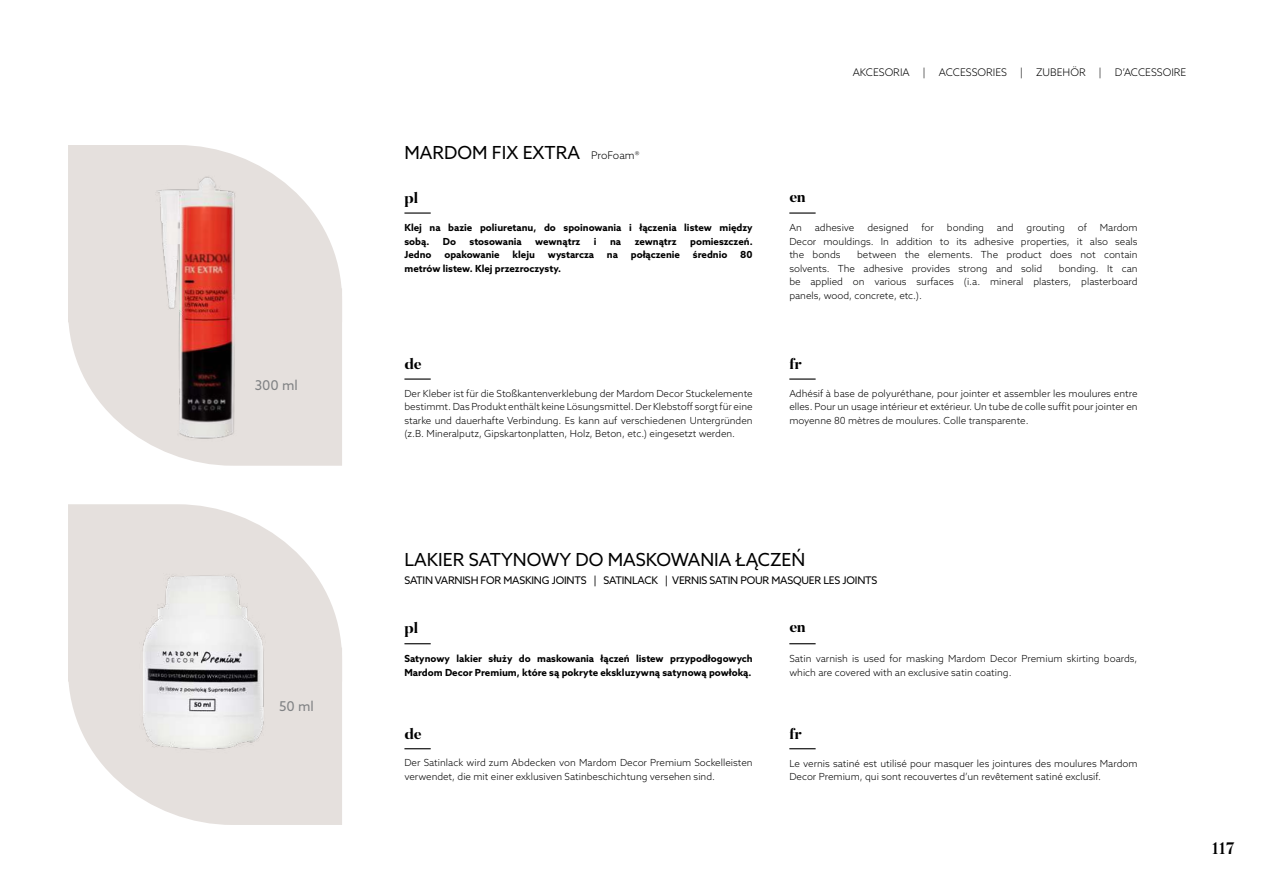
<style>
.page{position:relative;width:1263px;height:893px;background:#fff}
.page>*{position:absolute;margin:0;border:0;box-sizing:border-box;transform-origin:0 0}
.t1{font:18px "Azo Sans";color:#000}
.t2{font:700 16.5px "Butler";color:#000}
.t3{font:800 15px "Butler";color:#000}
.t4{font:13.5px "Azo Sans";color:#808284}
.t5{font:10.5px "Azo Sans";letter-spacing:-.02em;color:#000}
.t6{font:300 10.5px "Azo Sans";color:#000}
.t7{font:300 9.75px/13.5px "Azo Sans";color:#000;text-align:justify}
.t8{font:700 9.75px/13.5px "Azo Sans";color:#000}
</style>
<div class="page">
<svg style="left:68px;top:145px;width:274px;height:143px;fill:#e5e0dd"></svg>
<svg style="left:68px;top:504px;width:274px;height:144px;fill:#e5e0dd"></svg>
<svg style="left:68px;top:288px;width:274px;height:178px;fill:#e5e0dd"></svg>
<svg style="left:68px;top:648px;width:274px;height:177px;fill:#e5e0dd"></svg>
<img style="left:133px;top:175px;width:146px;height:267px">
<img style="left:110px;top:555px;width:185px;height:206px">
<hr style="left:404px;top:212px;width:27px;height:2px;background:#000">
<hr style="left:404px;top:378px;width:27px;height:2px;background:#000">
<svg style="left:404px;top:643px;width:27px;height:1px"></svg>
<svg style="left:404px;top:748px;width:27px;height:1px"></svg>
<hr style="left:789px;top:212px;width:27px;height:2px;background:#000">
<hr style="left:789px;top:378px;width:27px;height:2px;background:#000">
<svg style="left:789px;top:643px;width:27px;height:1px"></svg>
<svg style="left:789px;top:748px;width:27px;height:1px"></svg>
<h3 class="t4" style="left:255px;top:377px;width:45px">300 ml</h3>
<h3 class="t4" style="left:279px;top:697px;width:36px">50 ml</h3>
<h1 class="t1" style="left:404px;top:141px;width:177px">MARDOM FIX EXTRA</h1>
<p class="t6" style="left:591px;top:148px;width:50px">ProFoam®</p>
<h3 class="t3" style="left:404px;top:189px;width:15px">pl</h3>
<p class="t8" style="left:404px;top:221px;width:350px">Klej na bazie poliuretanu, do spoinowania i łączenia listew między sobą.</p>
<p class="t8" style="left:443px;top:235px;width:15px">Do</p>
<p class="t8" style="left:470px;top:235px;width:54px">stosowania</p>
<p class="t8" style="left:535px;top:235px;width:47px">wewnątrz</p>
<p class="t8" style="left:594px;top:235px;width:4px">i</p>
<p class="t8" style="left:610px;top:235px;width:13px">na</p>
<p class="t8" style="left:635px;top:235px;width:43px">zewnątrz</p>
<p class="t8" style="left:690px;top:235px;width:64px">pomieszczeń.</p>
<p class="t8" style="left:404px;top:248px;width:29px">Jedno</p>
<p class="t8" style="left:444px;top:248px;width:57px">opakowanie</p>
<p class="t8" style="left:512px;top:248px;width:24px">kleju</p>
<p class="t8" style="left:548px;top:248px;width:48px">wystarcza</p>
<p class="t8" style="left:607px;top:248px;width:13px">na</p>
<p class="t8" style="left:631px;top:248px;width:51px">połączenie</p>
<p class="t8" style="left:693px;top:248px;width:36px">średnio</p>
<p class="t8" style="left:740px;top:248px;width:14px">80</p>
<p class="t8" style="left:404px;top:262px;width:158px">metrów listew. Klej przezroczysty.</p>
<h3 class="t3" style="left:404px;top:354px;width:19px">de</h3>
<p class="t7" style="left:404px;top:386px;width:350px">Der Kleber ist für die Stoßkantenverklebung der Mardom Decor Stuckelemente bestimmt. Das Produkt enthält keine Lösungsmittel. Der Klebstoff sorgt für eine starke und dauerhafte Verbindung. Es kann auf verschiedenen Untergründen (z.B. Mineralputz, Gipskartonplatten, Holz, Beton, etc.) eingesetzt werden.</p>
<h3 class="t3" style="left:789px;top:188px;width:18px">en</h3>
<p class="t6" style="left:853px;top:66px;width:335px">AKCESORIA | ACCESSORIES | ZUBEHÖR | D’ACCESSOIRE</p>
<p class="t7" style="left:789px;top:221px;width:14px">An</p>
<p class="t7" style="left:815px;top:221px;width:41px">adhesive</p>
<p class="t7" style="left:867px;top:221px;width:43px">designed</p>
<p class="t7" style="left:921px;top:221px;width:14px">for</p>
<p class="t7" style="left:947px;top:221px;width:39px">bonding</p>
<p class="t7" style="left:997px;top:221px;width:18px">and</p>
<p class="t7" style="left:1027px;top:221px;width:40px">grouting</p>
<p class="t7" style="left:1078px;top:221px;width:11px">of</p>
<p class="t7" style="left:789px;top:221px;width:350px;text-indent:310px">Mardom Decor mouldings. In addition to its adhesive properties, it also seals the bonds</p>
<p class="t7" style="left:789px;top:248px;width:350px;text-indent:68px">between the elements. The product does not contain solvents. The adhesive provides strong and solid</p>
<p class="t7" style="left:789px;top:262px;width:350px;text-indent:270px">bonding. It can be applied on various surfaces (i.a. mineral plasters, plasterboard panels, wood, concrete, etc.).</p>
<h3 class="t3" style="left:789px;top:354px;width:14px">fr</h3>
<p class="t7" style="left:789px;top:386px;width:350px">Adhésif à base de polyuréthane, pour jointer et assembler les moulures entre elles. Pour un usage intérieur et extérieur. Un tube de colle suffit pour jointer en moyenne 80 mètres de moulures. Colle transparente.</p>
<h1 class="t1" style="left:404px;top:547px;width:402px">LAKIER SATYNOWY DO MASKOWANIA ŁĄCZEŃ</h1>
<p class="t5" style="left:404px;top:573px;width:474px">SATIN VARNISH FOR MASKING JOINTS | SATINLACK | VERNIS SATIN POUR MASQUER LES JOINTS</p>
<h3 class="t3" style="left:404px;top:619px;width:15px">pl</h3>
<h3 class="t3" style="left:789px;top:618px;width:18px">en</h3>
<p class="t8" style="left:404px;top:652px;width:350px">Satynowy lakier służy do maskowania łączeń listew przypodłogowych<br>Mardom Decor Premium, które są pokryte ekskluzywną satynową powłoką.</p>
<p class="t7" style="left:789px;top:652px;width:350px">Satin varnish is used for masking Mardom Decor Premium skirting boards, which are covered with an exclusive satin coating.</p>
<h3 class="t3" style="left:404px;top:724px;width:19px">de</h3>
<h3 class="t3" style="left:789px;top:724px;width:14px">fr</h3>
<p class="t7" style="left:404px;top:756px;width:350px">Der Satinlack wird zum Abdecken von Mardom Decor Premium Sockelleisten verwendet, die mit einer exklusiven Satinbeschichtung versehen sind.</p>
<p class="t7" style="left:789px;top:756px;width:350px">Le vernis satiné est utilisé pour masquer les jointures des moulures Mardom<br>Decor Premium, qui sont recouvertes d’un revêtement satiné exclusif.</p>
<h2 class="t2" style="left:1212px;top:838px;width:25px">117</h2>
</div>
